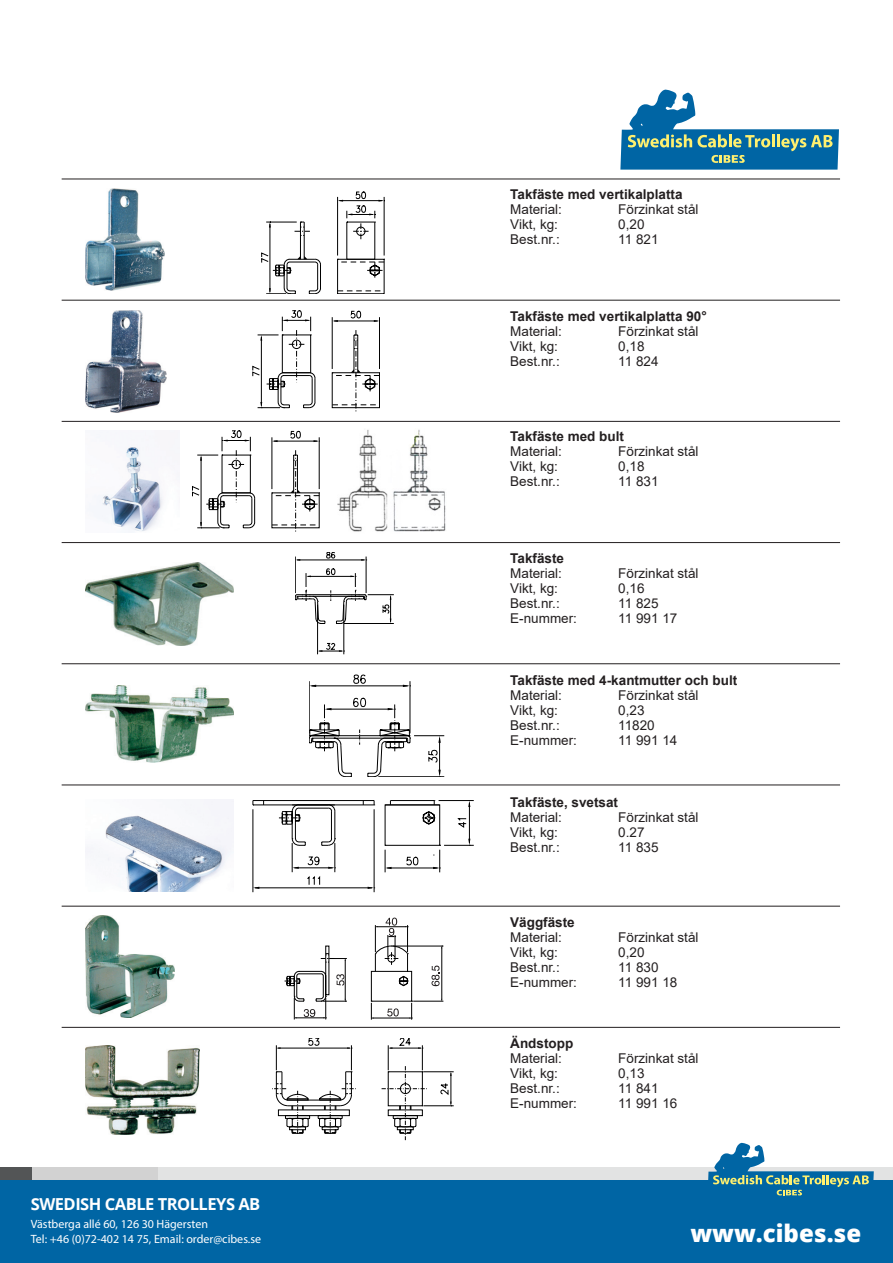
<style>
.page{position:relative;width:893px;height:1263px;background:#fff}
.page>*{position:absolute;margin:0;border:0;box-sizing:border-box;transform-origin:0 0}
.t1{font:800 24px "Open Sans";color:#fff}
.t2{font:700 16.5px "Open Sans";letter-spacing:-.03em;color:#fff}
.t3{font:13.5px "Arial";color:#231f20}
.t4{font:700 13.5px "Arial";color:#231f20}
.t5{font:12px/15px "Myriad Pro";color:#fff}
</style>
<div class="page">
<div style="left:0;top:1179px;width:893px;height:84px;background:#0065a4"></div>
<div style="left:157px;top:1167px;width:736px;height:13px;background:#e2e3e3"></div>
<div style="left:30px;top:1167px;width:127px;height:13px;background:#d2d2d2"></div>
<div style="left:0;top:1167px;width:32px;height:13px;background:#535556"></div>
<svg style="left:620px;top:89px;width:219px;height:81px"></svg>
<svg style="left:708px;top:1143px;width:166px;height:53px"></svg>
<hr style="left:62px;top:179px;width:778px;height:1px;background:#231f20">
<hr style="left:62px;top:300px;width:778px;height:1px;background:#231f20">
<hr style="left:62px;top:421px;width:778px;height:1px;background:#231f20">
<hr style="left:62px;top:542px;width:778px;height:1px;background:#231f20">
<hr style="left:62px;top:663px;width:778px;height:1px;background:#231f20">
<hr style="left:62px;top:784px;width:778px;height:1px;background:#231f20">
<hr style="left:62px;top:906px;width:778px;height:1px;background:#231f20">
<hr style="left:62px;top:1027px;width:778px;height:1px;background:#231f20">
<img style="left:85px;top:189px;width:80px;height:102px">
<svg style="left:261px;top:192px;width:123px;height:102px"></svg>
<img style="left:85px;top:310px;width:81px;height:102px">
<svg style="left:253px;top:311px;width:127px;height:101px"></svg>
<img style="left:99px;top:447px;width:64px;height:84px">
<img style="left:85px;top:562px;width:149px;height:83px">
<hr style="left:317px;top:605px;width:1px;height:49px;background:#000">
<hr style="left:344px;top:605px;width:1px;height:49px;background:#000">
<svg style="left:295px;top:552px;width:99px;height:100px"></svg>
<img style="left:85px;top:685px;width:149px;height:77px">
<svg style="left:309px;top:675px;width:135px;height:102px"></svg>
<img style="left:85px;top:799px;width:149px;height:93px">
<hr style="left:253px;top:809px;width:1px;height:83px;background:#000">
<hr style="left:374px;top:809px;width:1px;height:83px;background:#000">
<svg style="left:253px;top:800px;width:221px;height:89px"></svg>
<img style="left:85px;top:916px;width:89px;height:102px">
<hr style="left:413px;top:1001px;width:30px;height:1px;background:#000">
<hr style="left:393px;top:946px;width:50px;height:1px;background:#000">
<hr style="left:441px;top:947px;width:1px;height:53px;background:#000">
<svg style="left:285px;top:917px;width:128px;height:103px"></svg>
<svg style="left:431px;top:965px;width:9px;height:21px"></svg>
<img style="left:85px;top:1045px;width:115px;height:89px">
<svg style="left:272px;top:1038px;width:182px;height:102px"></svg>
<svg style="left:192px;top:431px;width:127px;height:101px"></svg>
<img style="left:337px;top:429px;width:109px;height:103px">
<p class="t2" style="left:31px;top:1192px;width:231px">SWEDISH CABLE TROLLEYS AB</p>
<p class="t5" style="left:31px;top:1216px;width:232px">Västberga allé 60, 126 30 Hägersten<br>Tel: +46 (0)72-402 14 75, Email: order@cibes.se</p>
<p class="t4" style="left:510px;top:185px;width:174px">Takfäste med vertikalplatta</p>
<p class="t3" style="left:510px;top:200px;width:53px">Material:</p>
<p class="t3" style="left:618px;top:200px;width:82px">Förzinkat stål</p>
<p class="t3" style="left:510px;top:215px;width:49px">Vikt, kg:</p>
<p class="t3" style="left:618px;top:215px;width:28px">0,20</p>
<p class="t3" style="left:510px;top:230px;width:51px">Best.nr.:</p>
<p class="t3" style="left:618px;top:230px;width:42px">11 821</p>
<p class="t4" style="left:510px;top:307px;width:198px">Takfäste med vertikalplatta 90°</p>
<p class="t3" style="left:510px;top:322px;width:53px">Material:</p>
<p class="t3" style="left:618px;top:322px;width:82px">Förzinkat stål</p>
<p class="t3" style="left:510px;top:337px;width:49px">Vikt, kg:</p>
<p class="t3" style="left:618px;top:337px;width:28px">0,18</p>
<p class="t3" style="left:510px;top:352px;width:51px">Best.nr.:</p>
<p class="t3" style="left:618px;top:352px;width:42px">11 824</p>
<p class="t4" style="left:510px;top:427px;width:115px">Takfäste med bult</p>
<p class="t3" style="left:510px;top:442px;width:53px">Material:</p>
<p class="t3" style="left:618px;top:442px;width:82px">Förzinkat stål</p>
<p class="t3" style="left:510px;top:457px;width:49px">Vikt, kg:</p>
<p class="t3" style="left:618px;top:457px;width:28px">0,18</p>
<p class="t3" style="left:510px;top:472px;width:51px">Best.nr.:</p>
<p class="t3" style="left:618px;top:472px;width:42px">11 831</p>
<p class="t4" style="left:510px;top:549px;width:55px">Takfäste</p>
<p class="t3" style="left:510px;top:564px;width:53px">Material:</p>
<p class="t3" style="left:618px;top:564px;width:82px">Förzinkat stål</p>
<p class="t3" style="left:510px;top:579px;width:49px">Vikt, kg:</p>
<p class="t3" style="left:618px;top:579px;width:28px">0,16</p>
<p class="t3" style="left:510px;top:594px;width:51px">Best.nr.:</p>
<p class="t3" style="left:618px;top:594px;width:42px">11 825</p>
<p class="t3" style="left:510px;top:609px;width:68px">E-nummer:</p>
<p class="t3" style="left:618px;top:609px;width:61px">11 991 17</p>
<p class="t4" style="left:510px;top:671px;width:229px">Takfäste med 4-kantmutter och bult</p>
<p class="t3" style="left:510px;top:686px;width:53px">Material:</p>
<p class="t3" style="left:618px;top:686px;width:82px">Förzinkat stål</p>
<p class="t3" style="left:510px;top:701px;width:49px">Vikt, kg:</p>
<p class="t3" style="left:618px;top:701px;width:28px">0,23</p>
<p class="t3" style="left:510px;top:716px;width:51px">Best.nr.:</p>
<p class="t3" style="left:618px;top:716px;width:38px">11820</p>
<p class="t3" style="left:510px;top:731px;width:68px">E-nummer:</p>
<p class="t3" style="left:618px;top:731px;width:61px">11 991 14</p>
<p class="t4" style="left:510px;top:793px;width:109px">Takfäste, svetsat</p>
<p class="t3" style="left:510px;top:808px;width:53px">Material:</p>
<p class="t3" style="left:618px;top:808px;width:82px">Förzinkat stål</p>
<p class="t3" style="left:510px;top:823px;width:49px">Vikt, kg:</p>
<p class="t3" style="left:618px;top:823px;width:28px">0.27</p>
<p class="t3" style="left:510px;top:838px;width:51px">Best.nr.:</p>
<p class="t3" style="left:618px;top:838px;width:42px">11 835</p>
<p class="t4" style="left:510px;top:913px;width:66px">Väggfäste</p>
<p class="t3" style="left:510px;top:928px;width:53px">Material:</p>
<p class="t3" style="left:618px;top:928px;width:82px">Förzinkat stål</p>
<p class="t3" style="left:510px;top:943px;width:49px">Vikt, kg:</p>
<p class="t3" style="left:618px;top:943px;width:28px">0,20</p>
<p class="t3" style="left:510px;top:958px;width:51px">Best.nr.:</p>
<p class="t3" style="left:618px;top:958px;width:42px">11 830</p>
<p class="t3" style="left:510px;top:973px;width:68px">E-nummer:</p>
<p class="t3" style="left:618px;top:973px;width:61px">11 991 18</p>
<p class="t4" style="left:510px;top:1034px;width:64px">Ändstopp</p>
<p class="t3" style="left:510px;top:1049px;width:53px">Material:</p>
<p class="t3" style="left:618px;top:1049px;width:82px">Förzinkat stål</p>
<p class="t3" style="left:510px;top:1064px;width:49px">Vikt, kg:</p>
<p class="t3" style="left:618px;top:1064px;width:28px">0,13</p>
<p class="t3" style="left:510px;top:1079px;width:51px">Best.nr.:</p>
<p class="t3" style="left:618px;top:1079px;width:42px">11 841</p>
<p class="t3" style="left:510px;top:1094px;width:68px">E-nummer:</p>
<p class="t3" style="left:618px;top:1094px;width:61px">11 991 16</p>
<h1 class="t1" style="left:690px;top:1215px;width:172px">www.cibes.se</h1>
</div>
